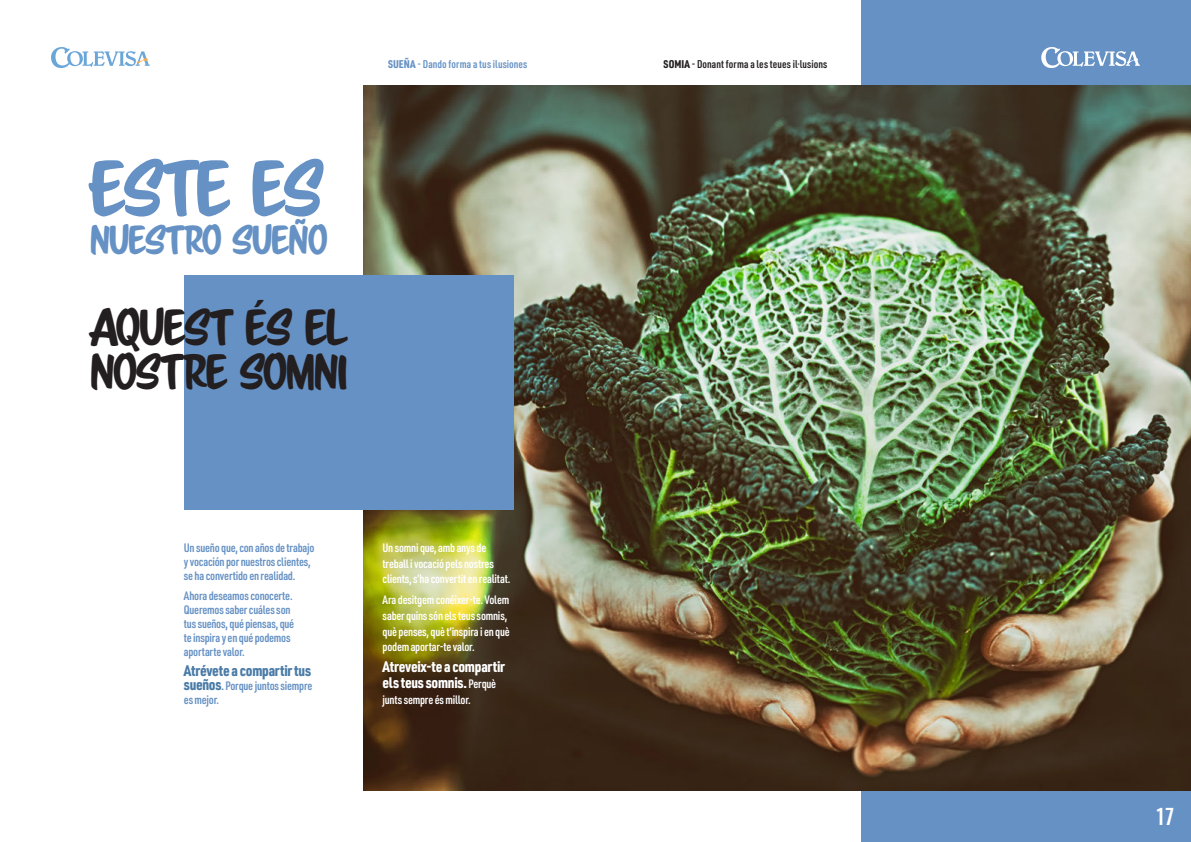
<style>
.page{position:relative;width:1191px;height:842px;background:#fff}
.page>*{position:absolute;margin:0;border:0;box-sizing:border-box;transform-origin:0 0}
.t1{font:70px "Scriptorama Markdown JF";letter-spacing:-.055em;color:#6591c4}
.t2{font:45px "Scriptorama Markdown JF";letter-spacing:-.055em;color:#231f20}
.t3{font:44px "Scriptorama Markdown JF";letter-spacing:-.05em;color:#231f20}
.t4{font:36px "Scriptorama Markdown JF";letter-spacing:-.05em;color:#6591c4}
.t5{font:600 24px "URWDIN Cond";color:#fff}
.t6{font:900 15px/15.6px "URWDIN Cond";letter-spacing:-.015em;color:#fff}
.t7{font:900 15px "URWDIN Cond";letter-spacing:-.015em;color:#4a7ba7}
.t8{font:600 12px/14px "URWDIN Cond";letter-spacing:-.02em;color:#6591c4}
.t9{font:600 12px/15.6px "URWDIN Cond";letter-spacing:-.02em;color:#fff}
.t10{font:600 11px "URWDIN Cond";letter-spacing:.01em;color:#231f20}
.t11{font:600 11px "URWDIN Cond";letter-spacing:.01em;color:#6591c4}
.s1{font-weight:900}
.s2{font-weight:900;font-size:15px;color:#4a7ba7}
.s3{color:#4a7ba7}
.s4{font-weight:600;font-size:12px}
</style>
<div class="page">
<div style="left:861px;top:0;width:330px;height:842px;background:#6591c4"></div>
<img style="left:364px;top:85px;width:827px;height:706px">
<div style="left:184px;top:275px;width:329px;height:234px;background:#6591c4"></div>
<svg style="left:1041px;top:47px;width:99px;height:21px"></svg>
<svg style="left:51px;top:47px;width:99px;height:21px"></svg>
<h1 class="t1" style="left:89px;top:143px;width:236px">ESTE ES</h1>
<h3 class="t4" style="left:89px;top:216px;width:240px">NUESTRO SUEÑO</h3>
<h2 class="t2" style="left:89px;top:298px;width:261px">AQUEST ÉS EL</h2>
<h3 class="t3" style="left:89px;top:343px;width:261px">NOSTRE SOMNI</h3>
<p class="t11" style="left:388px;top:57px;width:141px"><span class="s1">SUEÑA</span> - Dando forma a tus ilusiones</p>
<p class="t10" style="left:663px;top:57px;width:165px"><span class="s1">SOMIA</span> - Donant forma a les teues il·lusions</p>
<p class="t8" style="left:184px;top:540px;width:132px">Un sueño que, con años de trabajo y vocación por nuestros clientes, se ha convertido en realidad.</p>
<p class="t8" style="left:184px;top:588px;width:112px">Ahora deseamos conocerte.<br>Queremos saber cuáles son tus sueños, qué piensas, qué te inspira y en qué podemos aportarte valor.</p>
<p class="t7" style="left:184px;top:660px;width:129px">Atrévete a compartir tus</p>
<p class="t8" style="left:184px;top:678px;width:130px"><span class="s2">sueños</span><span class="s3">.</span> Porque juntos siempre es mejor.</p>
<p class="t9" style="left:382px;top:540px;width:129px">Un somni que, amb anys de treball i vocació pels nostres clients, s’ha convertit en realitat.</p>
<p class="t9" style="left:382px;top:592px;width:129px">Ara desitgem conéixer-te. Volem saber quins són els teus somnis, què penses, què t’inspira i en què podem aportar-te valor.</p>
<p class="t6" style="left:382px;top:659px;width:124px">Atreveix-te a compartir els teus somnis. <span class="s4">Perquè</span></p>
<p class="t9" style="left:382px;top:691px;width:90px">junts sempre és millor.</p>
<h3 class="t5" style="left:1156px;top:800px;width:20px">17</h3>
</div>
